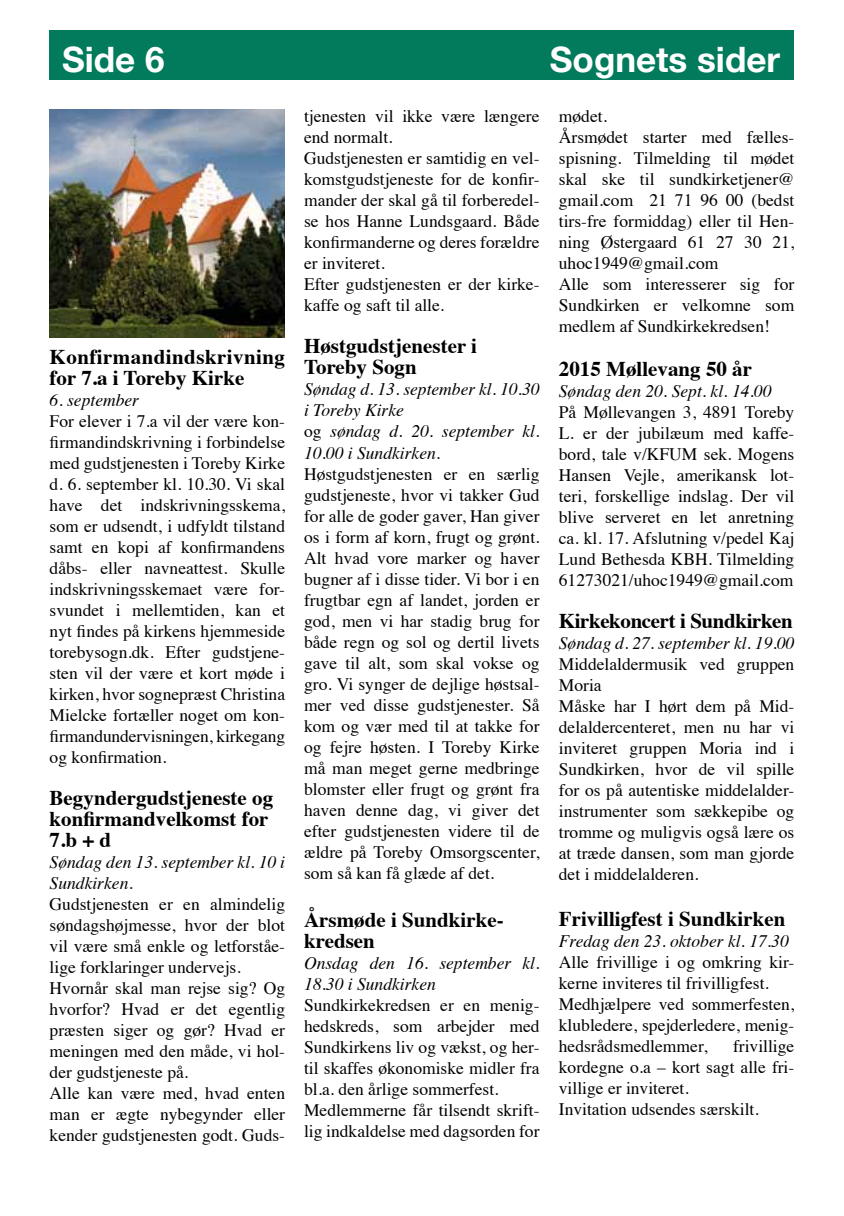
<style>
.page{position:relative;width:844px;height:1216px;background:#fff}
.page>*{position:absolute;margin:0;border:0;box-sizing:border-box;transform-origin:0 0}
.t1{font:700 35px "Helvetica Neue";color:#fff}
.t2{font:700 21px/21px "Times";color:#000}
.t3{font:700 21px/21px "Times";letter-spacing:.02em;color:#000}
.t4{font:700 21px "Times";letter-spacing:-.02em;color:#000}
.t5{font:17.5px/21px "Times";color:#000}
.t6{font:italic 17.5px/21px "Times";color:#000}
.s1{font-style:normal}
</style>
<div class="page">
<div style="left:50px;top:30px;width:744px;height:49px;background:#027b5c"></div>
<img style="left:49px;top:109px;width:236px;height:229px">
<h1 class="t1" style="left:62px;top:32px;width:104px">Side 6</h1>
<h1 class="t1" style="left:549px;top:32px;width:232px">Sognets sider</h1>
<p class="t5" style="left:304px;top:104px;width:237px">tjenesten vil ikke være længere end normalt.<br>Gudstjenesten er samtidig en vel&shy;komstgudstjeneste for de konfir&shy;mander der skal gå til forberedel&shy;se hos Hanne Lundsgaard. Både konfirmanderne og deres forældre er inviteret.<br>Efter gudstjenesten er der kirke&shy;kaffe og saft til alle.</p>
<p class="t2" style="left:304px;top:333px;width:174px">Høstgudstjenester i<br>Toreby Sogn</p>
<p class="t6" style="left:304px;top:378px;width:237px">Søndag d. 13. september kl. 10.30 i Toreby Kirke<br><span class="s1">og</span> søndag d. 20. september kl.<br>10.00 i Sundkirken.</p>
<p class="t5" style="left:304px;top:461px;width:237px;text-align:justify">Høstgudstjenesten er en særlig gudstjeneste, hvor vi takker Gud for alle de goder gaver, Han giver os i form af korn, frugt og grønt.<br>Alt hvad vore marker og haver bugner af i disse tider. Vi bor i en frugtbar egn af landet, jorden er god, men vi har stadig brug for både regn og sol og dertil livets gave til alt, som skal vokse og gro. Vi synger de dejlige høstsal&shy;mer ved disse gudstjenester. Så kom og vær med til at takke for og fejre høsten. I Toreby Kirke må man meget gerne medbringe blomster eller frugt og grønt fra haven denne dag, vi giver det efter gudstjenesten videre til de ældre på Toreby Omsorgscenter, som så kan få glæde af det.</p>
<p class="t2" style="left:304px;top:906px;width:201px">Årsmøde i Sundkirke&shy;kredsen</p>
<p class="t6" style="left:304px;top:951px;width:237px">Onsdag den 16. september kl.<br>18.30 i Sundkirken</p>
<p class="t5" style="left:304px;top:992px;width:237px">Sundkirkekredsen er en menig&shy;hedskreds, som arbejder med<br>Sundkirkens liv og vækst, og her&shy;til skaffes økonomiske midler fra bl.a. den årlige sommerfest.<br>Medlemmerne får tilsendt skrift&shy;lig indkaldelse med dagsorden for</p>
<p class="t5" style="left:558px;top:104px;width:237px">mødet.<br>Årsmødet starter med fælles&shy;spisning. Tilmelding til mødet skal ske til sundkirketjener@ gmail.com 21 71 96 00 (bedst tirs-fre formiddag) eller til Hen&shy;ning Østergaard 61 27 30 21, uhoc1949@gmail.com<br>Alle som interesserer sig for<br>Sundkirken er velkomne som medlem af Sundkirkekredsen!</p>
<p class="t2" style="left:558px;top:356px;width:195px">2015 Møllevang 50 år</p>
<p class="t6" style="left:558px;top:380px;width:214px">Søndag den 20. Sept. kl. 14.00</p>
<p class="t5" style="left:558px;top:400px;width:237px;text-align:justify">På Møllevangen 3, 4891 Toreby L. er der jubilæum med kaffe&shy;bord, tale v/KFUM sek. Mogens Hansen Vejle, amerikansk lot&shy;teri, forskellige indslag. Der vil blive serveret en let anretning ca. kl. 17. Afslutning v/pedel Kaj Lund Bethesda KBH. Tilmelding 61273021/uhoc1949@gmail.com</p>
<p class="t4" style="left:558px;top:601px;width:235px">Kirkekoncert i Sundkirken</p>
<p class="t6" style="left:558px;top:632px;width:237px">Søndag d. 27. september kl. 19.00</p>
<p class="t5" style="left:558px;top:652px;width:237px">Middelaldermusik ved gruppen<br>Moria<br>Måske har I hørt dem på Mid&shy;delaldercenteret, men nu har vi inviteret gruppen Moria ind i<br>Sundkirken, hvor de vil spille for os på autentiske middelalder&shy;instrumenter som sækkepibe og tromme og muligvis også lære os at træde dansen, som man gjorde det i middelalderen.</p>
<p class="t2" style="left:558px;top:906px;width:228px">Frivilligfest i Sundkirken</p>
<p class="t6" style="left:558px;top:929px;width:231px">Fredag den 23. oktober kl. 17.30</p>
<p class="t5" style="left:558px;top:950px;width:237px">Alle frivillige i og omkring kir&shy;kerne inviteres til frivilligfest.<br>Medhjælpere ved sommerfesten, klubledere, spejderledere, menig&shy;hedsrådsmedlemmer,</p>
<p class="t3" style="left:50px;top:344px;width:237px">Konfirmandindskrivning for 7.a i Toreby Kirke</p>
<p class="t6" style="left:50px;top:388px;width:91px">6. september</p>
<p class="t5" style="left:50px;top:409px;width:237px;text-align:justify">For elever i 7.a vil der være kon&shy;firmandindskrivning i forbindelse med gudstjenesten i Toreby Kirke d. 6. september kl. 10.30. Vi skal have det indskrivningsskema, som er udsendt, i udfyldt tilstand samt en kopi af konfirmandens dåbs- eller navneattest. Skulle indskrivningsskemaet være for&shy;svundet i mellemtiden, kan et nyt findes på kirkens hjemmeside torebysogn.dk. Efter gudstjene&shy;sten vil der være et kort møde i kirken, hvor sognepræst Christina Mielcke fortæller noget om kon&shy;firmandundervisningen, kirkegang og konfirmation.</p>
<p class="t2" style="left:50px;top:785px;width:225px">Begyndergudstjeneste og konfirmandvelkomst for<br>7.b + d</p>
<p class="t6" style="left:50px;top:850px;width:237px">Søndag den 13. september kl. 10 i<br>Sundkirken.</p>
<p class="t5" style="left:50px;top:892px;width:237px">Gudstjenesten er en almindelig søndagshøjmesse, hvor der blot vil være små enkle og letforståe&shy;lige forklaringer undervejs.<br>Hvornår skal man rejse sig? Og hvorfor? Hvad er det egentlig præsten siger og gør? Hvad er meningen med den måde, vi hol&shy;der gudstjeneste på.<br>Alle kan være med, hvad enten man er ægte nybegynder eller kender gudstjenesten godt. Guds-</p>
<p class="t5" style="left:558px;top:1034px;width:237px;text-indent:174px">frivillige kordegne o.a – kort sagt alle fri&shy;villige er inviteret.<br>Invitation udsendes særskilt.</p>
</div>
